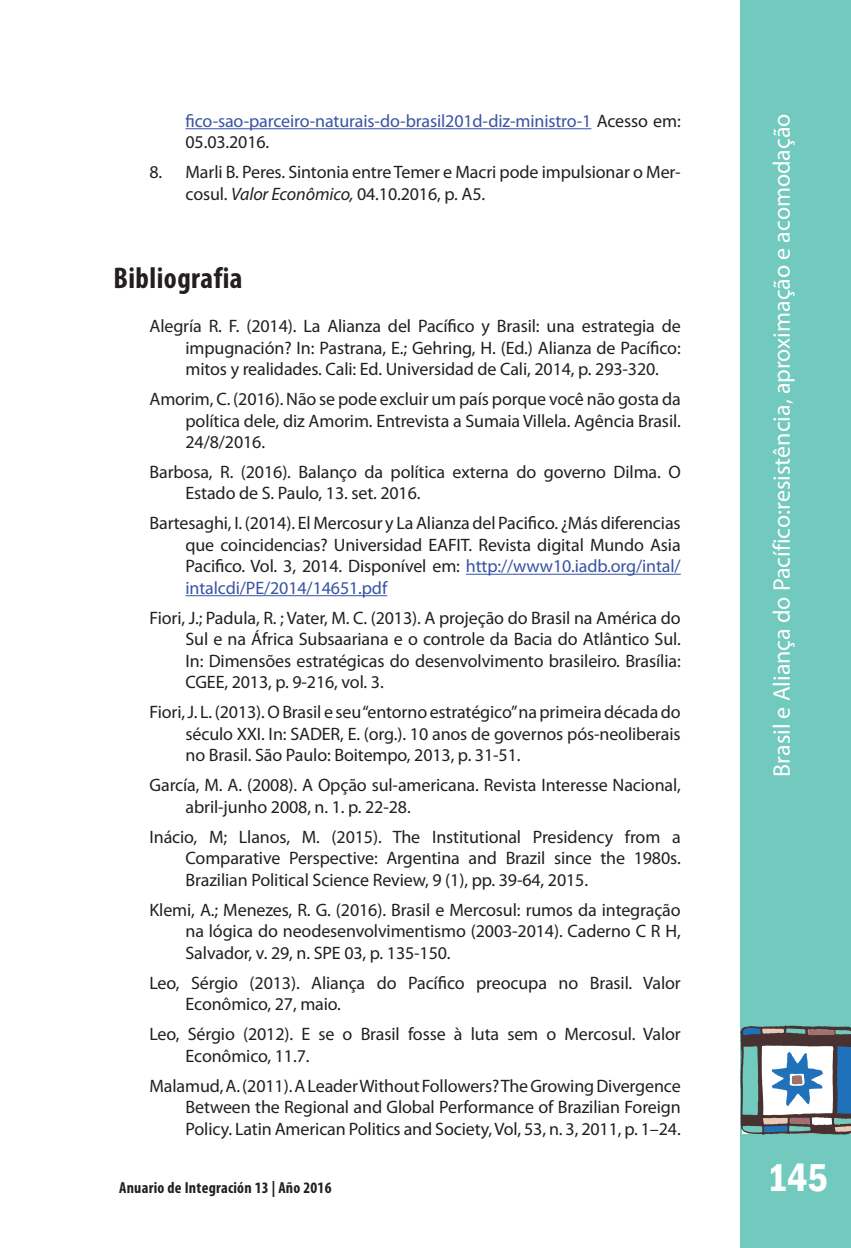
<style>
.page{position:relative;width:851px;height:1248px;background:#fff}
.page>*{position:absolute;margin:0;border:0;box-sizing:border-box;transform-origin:0 0}
.t1{font:600 condensed 40px "Franklin Gothic";color:#fff}
.Lad-1{font:700 condensed 30px "Myriad Pro";letter-spacing:.015em;color:#231f20}
.t2{font:24px "Myriad Pro";color:#fff}
.Notas{font:18px/21.4px "Myriad Pro";letter-spacing:-.005em;color:#231f20;text-align:justify}
.Notas-2{font:18px/21.4px "Myriad Pro";letter-spacing:-.005em;color:#3853a3}
.t3{font:700 condensed 16px "Myriad Pro";letter-spacing:.015em;color:#231f20}
.s1{color:#231f20}
.s2{font-style:italic}
.s3{color:#3853a3}
</style>
<div class="page">
<div style="left:740px;top:0;width:110px;height:1247px;background:#72c9bd"></div>
<svg style="left:740px;top:1025px;width:110px;height:109px;background:#8699a4"></svg>
<hr style="left:185px;top:128px;width:406px;height:1px;background:#3853a3">
<hr style="left:466px;top:573px;width:214px;height:1px;background:#3853a3">
<hr style="left:185px;top:595px;width:202px;height:1px;background:#3853a3">
<p class="Notas-2" style="left:185px;top:110px;width:496px">fico-sao-parceiro-naturais-do-brasil201d-diz-ministro-1 <span class="s1">Acesso em:<br>05.03.2016.</span></p>
<p class="Notas" style="left:185px;top:161px;width:496px;text-indent:-36px">8. Marli B. Peres. Sintonia entre Temer e Macri pode impulsionar o Mer&shy;cosul. <span class="s2">Valor Econômico,</span> 04.10.2016, p. A5.</p>
<p class="Lad-1" style="left:113px;top:259px;width:131px">Bibliografia</p>
<p class="Notas" style="left:185px;top:315px;width:497px;text-indent:-36px">Alegría R. F. (2014). La Alianza del Pacífico y Brasil: una estrategia de impugnación? In: Pastrana, E.; Gehring, H. (Ed.) Alianza de Pacífico: mitos y realidades. Cali: Ed. Universidad de Cali, 2014, p. 293-320.</p>
<p class="Notas" style="left:185px;top:388px;width:496px;text-indent:-36px">Amorim, C. (2016). Não se pode excluir um país porque você não gosta da política dele, diz Amorim. Entrevista a Sumaia Villela. Agência Brasil.<br>24/8/2016.</p>
<p class="Notas" style="left:185px;top:461px;width:496px;text-indent:-36px">Barbosa, R. (2016). Balanço da política externa do governo Dilma. O<br>Estado de S. Paulo, 13. set. 2016.</p>
<p class="Notas" style="left:185px;top:512px;width:496px;text-indent:-36px">Bartesaghi, I. (2014). El Mercosur y La Alianza del Pacifico. ¿Más diferencias que coincidencias? Universidad EAFIT. Revista digital Mundo Asia Pacifico. Vol. 3, 2014. Disponível em: <span class="s3">http://www10.iadb.org/intal/ intalcdi/PE/2014/14651.pdf</span></p>
<p class="Notas" style="left:185px;top:607px;width:497px;text-indent:-36px">Fiori, J.; Padula, R. ; Vater, M. C. (2013). A projeção do Brasil na América do Sul e na África Subsaariana e o controle da Bacia do Atlântico Sul.<br>In: Dimensões estratégicas do desenvolvimento brasileiro. Brasília:<br>CGEE, 2013, p. 9-216, vol. 3.</p>
<p class="Notas" style="left:185px;top:701px;width:496px;text-indent:-36px">Fiori, J. L. (2013). O Brasil e seu “entorno estratégico” na primeira década do século XXI. In: SADER, E. (org.). 10 anos de governos pós-neoliberais no Brasil. São Paulo: Boitempo, 2013, p. 31-51.</p>
<p class="Notas" style="left:185px;top:774px;width:496px;text-indent:-36px">García, M. A. (2008). A Opção sul-americana. Revista Interesse Nacional, abril-junho 2008, n. 1. p. 22-28.</p>
<p class="Notas" style="left:185px;top:825px;width:496px;text-indent:-36px">Inácio, M; Llanos, M. (2015). The Institutional Presidency from a Comparative Perspective: Argentina and Brazil since the 1980s.<br>Brazilian Political Science Review, 9 (1), pp. 39-64, 2015.</p>
<p class="Notas" style="left:185px;top:898px;width:496px;text-indent:-36px">Klemi, A.; Menezes, R. G. (2016). Brasil e Mercosul: rumos da integração na lógica do neodesenvolvimentismo (2003-2014). Caderno C R H, Salvador, v. 29, n. SPE 03, p. 135-150.</p>
<p class="Notas" style="left:185px;top:971px;width:496px;text-indent:-36px">Leo, Sérgio (2013). Aliança do Pacífico preocupa no Brasil. Valor<br>Econômico, 27, maio.</p>
<p class="Notas" style="left:185px;top:1022px;width:496px;text-indent:-36px">Leo, Sérgio (2012). E se o Brasil fosse à luta sem o Mercosul. Valor<br>Econômico, 11.7.</p>
<p class="Notas" style="left:185px;top:1074px;width:496px;text-indent:-36px">Malamud, A. (2011). A Leader Without Followers? The Growing Divergence Between the Regional and Global Performance of Brazilian Foreign Policy. Latin American Politics and Society, Vol, 53, n. 3, 2011, p. 1–24.</p>
<p class="t3" style="left:119px;top:1177px;width:214px">Anuario de Integración 13 | Año 2016</p>
<h3 class="t2" style="left:766px;top:776px;width:664px;rotate:-90deg">Brasil e Aliança do Pacífico:resistência, aproximação e acomodação</h3>
<h1 class="t1" style="left:767px;top:1150px;width:62px">145</h1>
</div>
